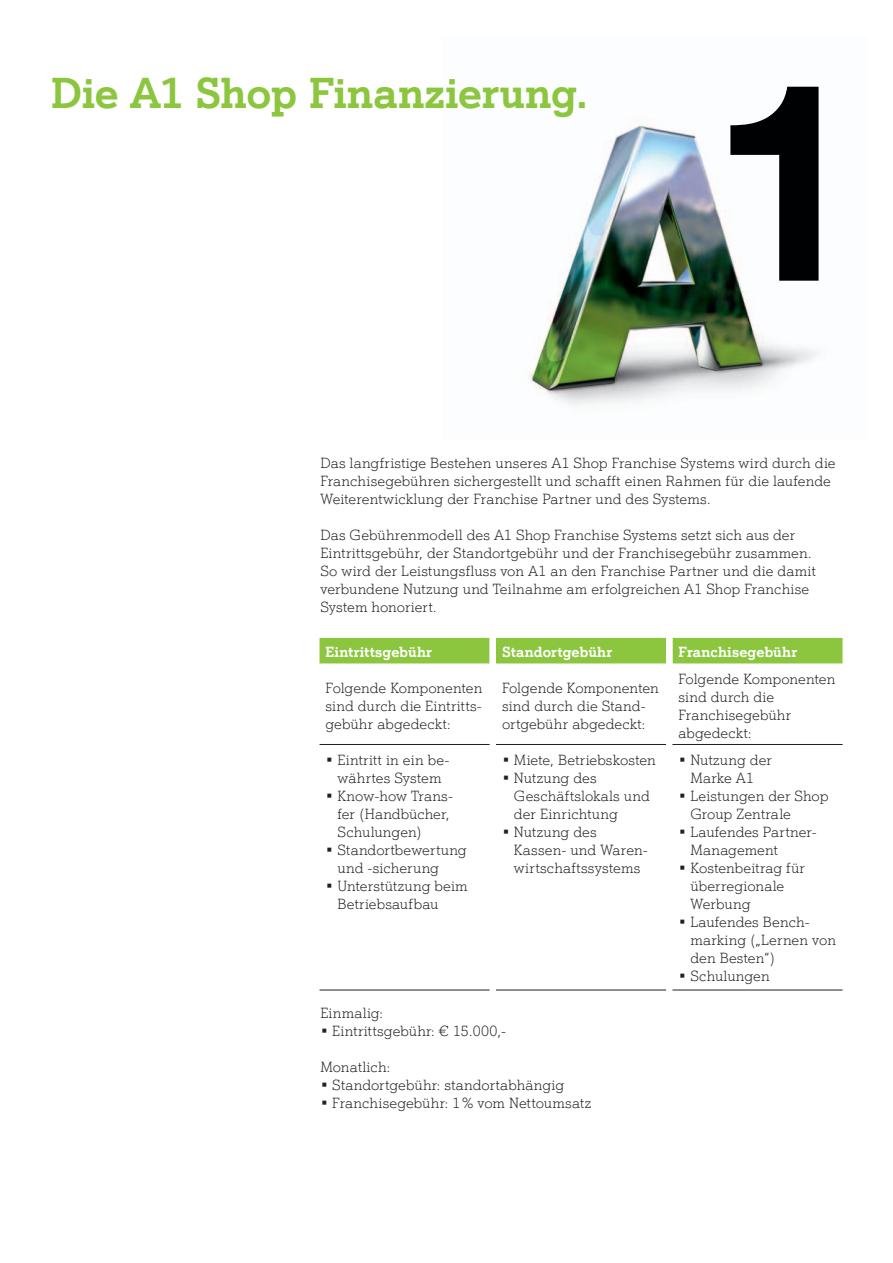
<style>
.page{position:relative;width:893px;height:1263px;background:#fff}
.page>*{position:absolute;margin:0;border:0;box-sizing:border-box;transform-origin:0 0}
.t1{font:700 42px "A1 Einfach";letter-spacing:-.005em;color:#8bc63e}
.t2{font:14.25px/18px "A1 Einfach Leicht";letter-spacing:.01em;color:#231f20}
.t3{font:700 14.25px "A1 Einfach";letter-spacing:.01em;color:#fff}
</style>
<div class="page">
<img style="left:528px;top:86px;width:291px;height:319px">
<svg style="left:730px;top:87px;width:88px;height:194px"></svg>
<div style="left:320px;top:638px;width:522px;height:25px;background:#8bc63e"></div>
<svg style="left:490px;top:638px;width:182px;height:352px"></svg>
<hr style="left:320px;top:744px;width:170px;height:1px;background:#231f20">
<hr style="left:320px;top:990px;width:170px;height:1px;background:#231f20">
<hr style="left:496px;top:744px;width:170px;height:1px;background:#231f20">
<hr style="left:496px;top:990px;width:170px;height:1px;background:#231f20">
<hr style="left:672px;top:744px;width:170px;height:1px;background:#231f20">
<hr style="left:672px;top:990px;width:170px;height:1px;background:#231f20">
<h1 class="t1" style="left:51px;top:67px;width:538px">Die A1 Shop Finanzierung.</h1>
<p class="t2" style="left:320px;top:454px;width:517px">Das langfristige Bestehen unseres A1 Shop Franchise Systems wird durch die<br>Franchisegebühren sichergestellt und schafft einen Rahmen für die laufende<br>Weiterentwicklung der Franchise Partner und des Systems.</p>
<p class="t2" style="left:320px;top:526px;width:497px">Das Gebührenmodell des A1 Shop Franchise Systems setzt sich aus der Eintrittsgebühr, der Standortgebühr und der Franchisegebühr zusammen.<br>So wird der Leistungsfluss von A1 an den Franchise Partner und die damit verbundene Nutzung und Teilnahme am erfolgreichen A1 Shop Franchise System honoriert.</p>
<p class="t3" style="left:326px;top:643px;width:108px">Eintrittsgebühr</p>
<p class="t3" style="left:502px;top:643px;width:112px">Standortgebühr</p>
<p class="t3" style="left:678px;top:643px;width:120px">Franchisegebühr</p>
<p class="t2" style="left:326px;top:679px;width:158px;text-align:justify">Folgende Komponenten sind durch die Eintritts&shy;gebühr abgedeckt:</p>
<p class="t2" style="left:502px;top:679px;width:158px">Folgende Komponenten sind durch die Stand&shy;ortgebühr abgedeckt:</p>
<p class="t2" style="left:678px;top:670px;width:158px">Folgende Komponenten sind durch die<br>Franchisegebühr abgedeckt:</p>
<p class="t2" style="left:326px;top:751px;width:124px;text-align:center">• Eintritt in ein be&shy;währtes System</p>
<p class="t2" style="left:337px;top:787px;width:117px;text-indent:-12px">• Know-how Trans&shy;fer (Handbücher,<br>Schulungen)</p>
<p class="t2" style="left:337px;top:841px;width:131px;text-indent:-12px">• Standortbewertung und -sicherung</p>
<p class="t2" style="left:337px;top:877px;width:132px;text-indent:-12px">• Unterstützung beim<br>Betriebsaufbau</p>
<p class="t2" style="left:678px;top:751px;width:95px;text-align:center">• Nutzung der<br>Marke A1</p>
<p class="t2" style="left:690px;top:787px;width:140px;text-indent:-12px">• Leistungen der Shop<br>Group Zentrale</p>
<p class="t2" style="left:690px;top:823px;width:128px;text-indent:-12px">• Laufendes Partner-<br>Management</p>
<p class="t2" style="left:690px;top:859px;width:116px;text-indent:-12px">• Kostenbeitrag für überregionale<br>Werbung</p>
<p class="t2" style="left:690px;top:913px;width:147px;text-indent:-12px">• Laufendes Bench&shy;marking („Lernen von den Besten“)</p>
<p class="t2" style="left:678px;top:967px;width:93px">• Schulungen</p>
<p class="t2" style="left:502px;top:751px;width:155px">• Miete, Betriebskosten</p>
<p class="t2" style="left:514px;top:769px;width:137px;text-indent:-12px">• Nutzung des<br>Geschäftslokals und der Einrichtung</p>
<p class="t2" style="left:514px;top:823px;width:134px;text-indent:-12px">• Nutzung des<br>Kassen- und Waren&shy;wirtschaftssystems</p>
<p class="t2" style="left:320px;top:1003px;width:64px">Einmalig:</p>
<p class="t2" style="left:320px;top:1021px;width:187px">• Eintrittsgebühr: € 15.000,-</p>
<p class="t2" style="left:320px;top:1057px;width:72px">Monatlich:</p>
<p class="t2" style="left:320px;top:1075px;width:245px">• Standortgebühr: standortabhängig</p>
<p class="t2" style="left:320px;top:1093px;width:272px">• Franchisegebühr: 1% vom Nettoumsatz</p>
</div>
